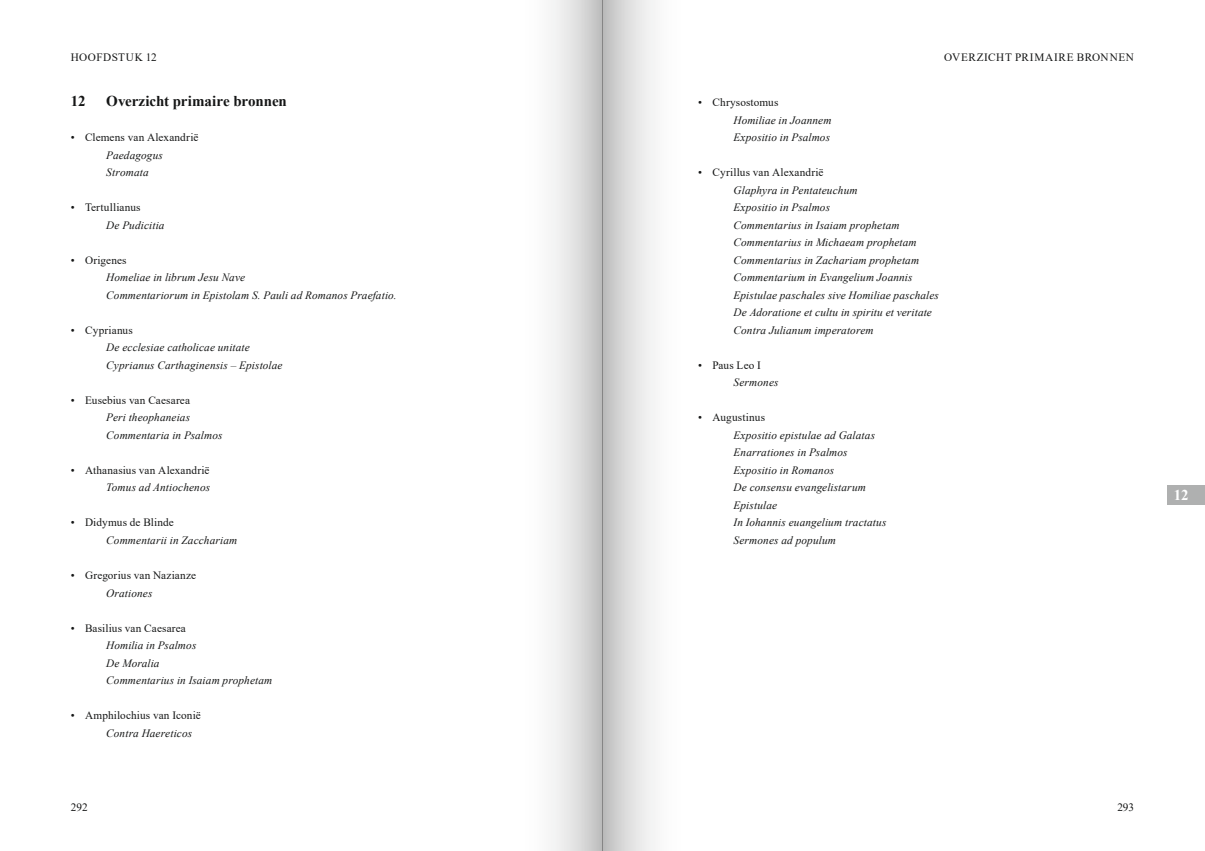
<style>
.page{position:relative;width:1205px;height:851px;background:#fff}
.page>*{position:absolute;margin:0;border:0;box-sizing:border-box;transform-origin:0 0}
.t1{font:700 15px "Times New Roman";letter-spacing:-.005em;color:#151616}
.t2{font:700 15px "Times New Roman";color:#fff}
.Alinea{font:11.25px "Times New Roman PS Italic MT2";letter-spacing:.01em;color:#151616}
.Alinea-2{font:11.25px "Times New Roman";letter-spacing:.015em;color:#151616}
.Alinea-3{font:italic 11.25px "Times New Roman";letter-spacing:.01em;color:#151616}
.Alinea-4{font:11.25px "Times New Roman";letter-spacing:.055em;color:#151616}
.Alinea-5{font:11.25px "Times New Roman";letter-spacing:.035em;color:#151616}
</style>
<div class="page">
<div style="left:1166px;top:485px;width:39px;height:20px;background:#afb0b0"></div>
<div style="left:602px;top:0;width:96px;height:850px;background:linear-gradient(to right,#c9c9c9,#fff)"></div>
<div style="left:507px;top:0;width:95px;height:850px;background:linear-gradient(to right,#fff,#ccc)"></div>
<p class="Alinea-5" style="left:71px;top:49px;width:88px">HOOFDSTUK 12</p>
<p class="Alinea-4" style="left:944px;top:49px;width:191px">OVERZICHT PRIMAIRE BRONNEN</p>
<p class="t1" style="left:71px;top:90px;width:16px">12</p>
<p class="t1" style="left:106px;top:90px;width:182px">Overzicht primaire bronnen</p>
<p class="Alinea-2" style="left:71px;top:129px;width:129px">• Clemens van Alexandrië</p>
<p class="Alinea" style="left:106px;top:147px;width:58px">Paedagogus</p>
<p class="Alinea-3" style="left:106px;top:165px;width:44px">Stromata</p>
<p class="Alinea-2" style="left:71px;top:199px;width:71px">• Tertullianus</p>
<p class="Alinea" style="left:106px;top:217px;width:60px">De Pudicitia</p>
<p class="Alinea-2" style="left:71px;top:252px;width:57px">• Origenes</p>
<p class="Alinea" style="left:106px;top:270px;width:140px">Homeliae in librum Jesu Nave</p>
<p class="Alinea-3" style="left:106px;top:287px;width:292px">Commentariorum in Epistolam S. Pauli ad Romanos Praefatio.</p>
<p class="Alinea-2" style="left:71px;top:322px;width:63px">• Cyprianus</p>
<p class="Alinea" style="left:106px;top:340px;width:145px">De ecclesiae catholicae unitate</p>
<p class="Alinea-3" style="left:106px;top:357px;width:178px">Cyprianus Carthaginensis – Epistolae</p>
<p class="Alinea-2" style="left:71px;top:392px;width:121px">• Eusebius van Caesarea</p>
<p class="Alinea" style="left:106px;top:410px;width:85px">Peri theophaneias</p>
<p class="Alinea" style="left:106px;top:427px;width:118px">Commentaria in Psalmos</p>
<p class="Alinea-2" style="left:71px;top:462px;width:140px">• Athanasius van Alexandrië</p>
<p class="Alinea-3" style="left:106px;top:480px;width:105px">Tomus ad Antiochenos</p>
<p class="Alinea-2" style="left:71px;top:514px;width:104px">• Didymus de Blinde</p>
<p class="Alinea" style="left:106px;top:532px;width:132px">Commentarii in Zacchariam</p>
<p class="Alinea-2" style="left:71px;top:567px;width:127px">• Gregorius van Nazianze</p>
<p class="Alinea-3" style="left:106px;top:585px;width:48px">Orationes</p>
<p class="Alinea-2" style="left:71px;top:619px;width:117px">• Basilius van Caesarea</p>
<p class="Alinea" style="left:106px;top:637px;width:92px">Homilia in Psalmos</p>
<p class="Alinea-3" style="left:106px;top:655px;width:55px">De Moralia</p>
<p class="Alinea" style="left:106px;top:672px;width:167px">Commentarius in Isaiam prophetam</p>
<p class="Alinea-2" style="left:71px;top:707px;width:131px">• Amphilochius van Iconië</p>
<p class="Alinea" style="left:106px;top:725px;width:87px">Contra Haereticos</p>
<p class="Alinea-2" style="left:698px;top:94px;width:82px">• Chrysostomus</p>
<p class="Alinea" style="left:733px;top:112px;width:99px">Homiliae in Joannem</p>
<p class="Alinea" style="left:733px;top:130px;width:98px">Expositio in Psalmos</p>
<p class="Alinea-2" style="left:698px;top:164px;width:127px">• Cyrillus van Alexandrië</p>
<p class="Alinea" style="left:733px;top:182px;width:125px">Glaphyra in Pentateuchum</p>
<p class="Alinea" style="left:733px;top:200px;width:98px">Expositio in Psalmos</p>
<p class="Alinea" style="left:733px;top:217px;width:167px">Commentarius in Isaiam prophetam</p>
<p class="Alinea-3" style="left:733px;top:235px;width:185px">Commentarius in Michaeam prophetam</p>
<p class="Alinea" style="left:733px;top:252px;width:187px">Commentarius in Zachariam prophetam</p>
<p class="Alinea" style="left:733px;top:270px;width:180px">Commentarium in Evangelium Joannis</p>
<p class="Alinea" style="left:733px;top:287px;width:207px">Epistulae paschales sive Homiliae paschales</p>
<p class="Alinea-3" style="left:733px;top:305px;width:200px">De Adoratione et cultu in spiritu et veritate</p>
<p class="Alinea" style="left:733px;top:322px;width:142px">Contra Julianum imperatorem</p>
<p class="Alinea-2" style="left:698px;top:357px;width:64px">• Paus Leo I</p>
<p class="Alinea-3" style="left:733px;top:375px;width:46px">Sermones</p>
<p class="Alinea-2" style="left:698px;top:409px;width:68px">• Augustinus</p>
<p class="Alinea" style="left:733px;top:427px;width:143px">Expositio epistulae ad Galatas</p>
<p class="Alinea" style="left:733px;top:445px;width:115px">Enarrationes in Psalmos</p>
<p class="Alinea" style="left:733px;top:462px;width:102px">Expositio in Romanos</p>
<p class="Alinea" style="left:733px;top:480px;width:134px">De consensu evangelistarum</p>
<p class="Alinea" style="left:733px;top:497px;width:45px">Epistulae</p>
<p class="Alinea" style="left:733px;top:515px;width:154px">In Iohannis euangelium tractatus</p>
<p class="Alinea-3" style="left:733px;top:532px;width:104px">Sermones ad populum</p>
<p class="Alinea-2" style="left:71px;top:798px;width:18px">292</p>
<p class="Alinea-2" style="left:1117px;top:798px;width:18px">293</p>
<h1 class="t2" style="left:1174px;top:484px;width:16px">12</h1>
</div>
